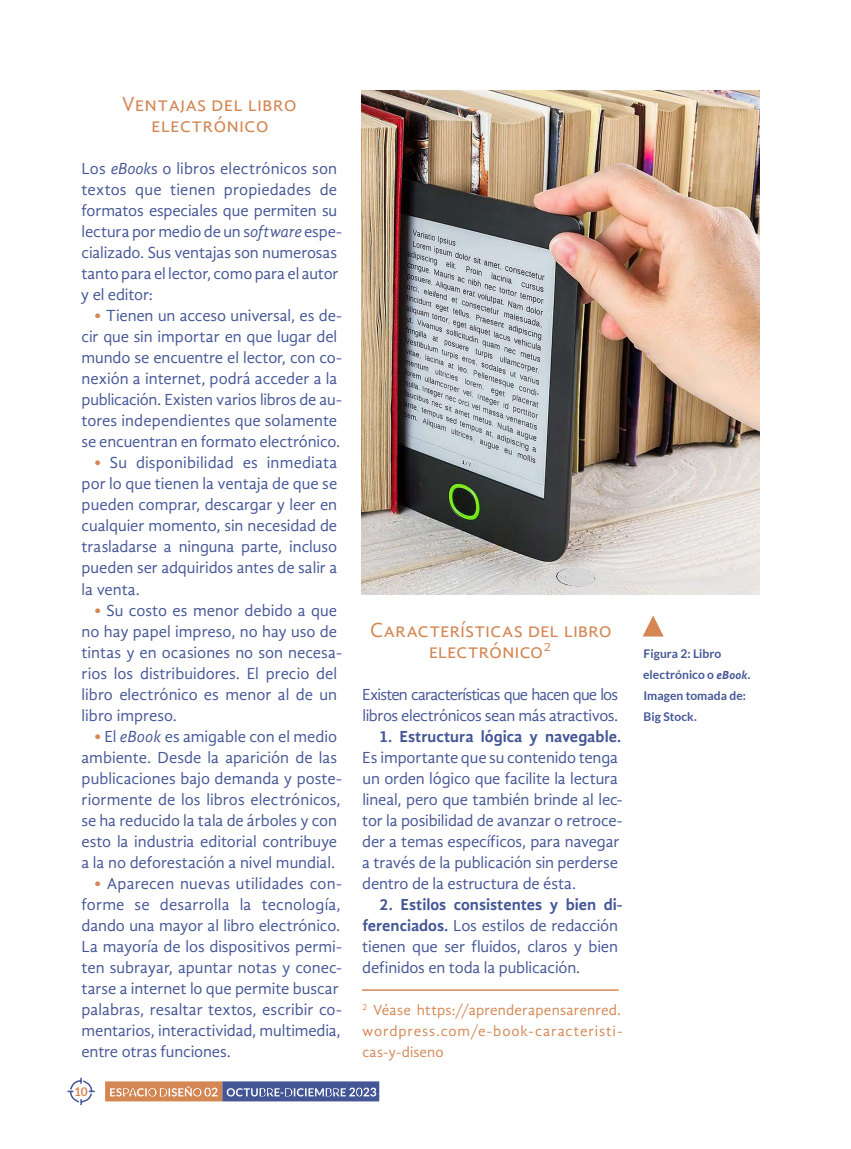
<style>
.page{position:relative;width:851px;height:1149px;background:#fff}
.page>*{position:absolute;margin:0;border:0;box-sizing:border-box;transform-origin:0 0}
.Subtitulo_cuerpo_de_texto{font:21px/21px "Gandhi Sans";color:#d48653;text-align:center}
.Cuerpo_de_texto{font:16.5px/21px "Gandhi Sans";letter-spacing:-.005em;color:#445696}
.Cuerpo_texto__sin_sangria{font:16.5px/21px "Gandhi Sans";letter-spacing:-.01em;color:#445696}
.Cuerpo_texto__sin_sangria-2{font:16.5px/21px "Gandhi Sans";letter-spacing:-.045em;color:#445696}
.Notas_a_pie{font:15px/21px "Gandhi Sans";letter-spacing:.015em;color:#d48653;text-align:justify}
.Pie_de_foto_izquierda{font:700 12px/21px "Lato";letter-spacing:.005em;color:#445696}
.t1{font:700 12px "Lato";color:#d48653}
.s1{font-style:italic}
.s2{font-weight:700;color:#d48653}
.s3{font-weight:700}
.s4{font-family:"Gandhi Sans";font-style:italic}
</style>
<div class="page">
<svg style="left:67px;top:1077px;width:28px;height:28px"></svg>
<img style="left:362px;top:90px;width:397px;height:504px">
<hr style="left:362px;top:989px;width:256px;height:1px;background:#d48653">
<svg style="left:642px;top:615px;width:22px;height:22px"></svg>
<svg style="left:105px;top:1081px;width:274px;height:20px;background:#96828f"></svg>
<p class="Subtitulo_cuerpo_de_texto" style="left:122px;top:93px;width:176px">Ventajas del libro electrónico</p>
<p class="Cuerpo_texto__sin_sangria" style="left:81px;top:158px;width:262px">Los <span class="s1">eBook</span>s o libros electrónicos son textos que tienen propiedades de formatos especiales que permiten su lectura por medio de un s<span class="s1">oftware</span> espe&shy;cializado. Sus ventajas son numerosas tanto para el lector, como para el autor y el editor:</p>
<p class="Cuerpo_de_texto" style="left:81px;top:305px;width:262px;text-indent:13px"><span class="s2">•</span> Tienen un acceso universal, es de&shy;cir que sin importar en que lugar del mundo se encuentre el lector, con co&shy;nexión a internet, podrá acceder a la publicación. Existen varios libros de au&shy;tores independientes que solamente se encuentran en formato electrónico.</p>
<p class="Cuerpo_de_texto" style="left:81px;top:452px;width:257px;text-align:justify;text-indent:13px"><span class="s2">•</span> Su disponibilidad es inmediata por lo que tienen la ventaja de que se pueden comprar, descargar y leer en cualquier momento, sin necesidad de trasladarse a ninguna parte, incluso pueden ser adquiridos antes de salir a la venta.</p>
<p class="Cuerpo_de_texto" style="left:81px;top:599px;width:262px;text-indent:13px"><span class="s2">•</span> Su costo es menor debido a que no hay papel impreso, no hay uso de tintas y en ocasiones no son necesa&shy;rios los distribuidores. El precio del libro electrónico es menor al de un libro impreso.</p>
<p class="Cuerpo_de_texto" style="left:81px;top:725px;width:262px;text-align:center"><span class="s2">•</span> El <span class="s1">eBook</span> es amigable con el medio ambiente. Desde la aparición de las publicaciones bajo demanda y poste&shy;riormente de los libros electrónicos, se ha reducido la tala de árboles y con esto la industria editorial contribuye a la no deforestación a nivel mundial.</p>
<p class="Cuerpo_de_texto" style="left:81px;top:872px;width:262px;text-indent:13px"><span class="s2">•</span> Aparecen nuevas utilidades con&shy;forme se desarrolla la tecnología, dando una mayor al libro electrónico.<br>La mayoría de los dispositivos permi&shy;ten subrayar, apuntar notas y conec&shy;tarse a internet lo que permite buscar palabras, resaltar textos, escribir co&shy;mentarios, interactividad, multimedia, entre otras funciones.</p>
<p class="t1" style="left:74px;top:1084px;width:15px">10</p>
<p class="Subtitulo_cuerpo_de_texto" style="left:370px;top:618px;width:243px">Características del libro electrónico<sup>2</sup></p>
<p class="Cuerpo_texto__sin_sangria-2" style="left:362px;top:683px;width:257px">Existen características que hacen que los libros electrónicos sean más atractivos.</p>
<p class="Cuerpo_de_texto" style="left:362px;top:725px;width:262px;text-indent:17px"><span class="s3">1. Estructura lógica y navegable.<br></span>Es importante que su contenido tenga un orden lógico que facilite la lectura lineal, pero que también brinde al lec&shy;tor la posibilidad de avanzar o retroce&shy;der a temas específicos, para navegar a través de la publicación sin perderse dentro de la estructura de ésta.</p>
<p class="Cuerpo_de_texto" style="left:362px;top:893px;width:262px;text-indent:17px"><span class="s3">2. Estilos consistentes y bien di&shy;ferenciados.</span> Los estilos de redacción tienen que ser fluidos, claros y bien definidos en toda la publicación.</p>
<p class="Notas_a_pie" style="left:362px;top:998px;width:261px"><sup>2</sup> Véase https://aprenderapensarenred. wordpress.com/e-book-caracteristi&shy;cas-y-diseno</p>
<p class="Pie_de_foto_izquierda" style="left:643px;top:642px;width:109px">Figura 2: Libro electrónico o <span class="s4">eBook</span>.<br>Imagen tomada de:<br>Big Stock.</p>
</div>
